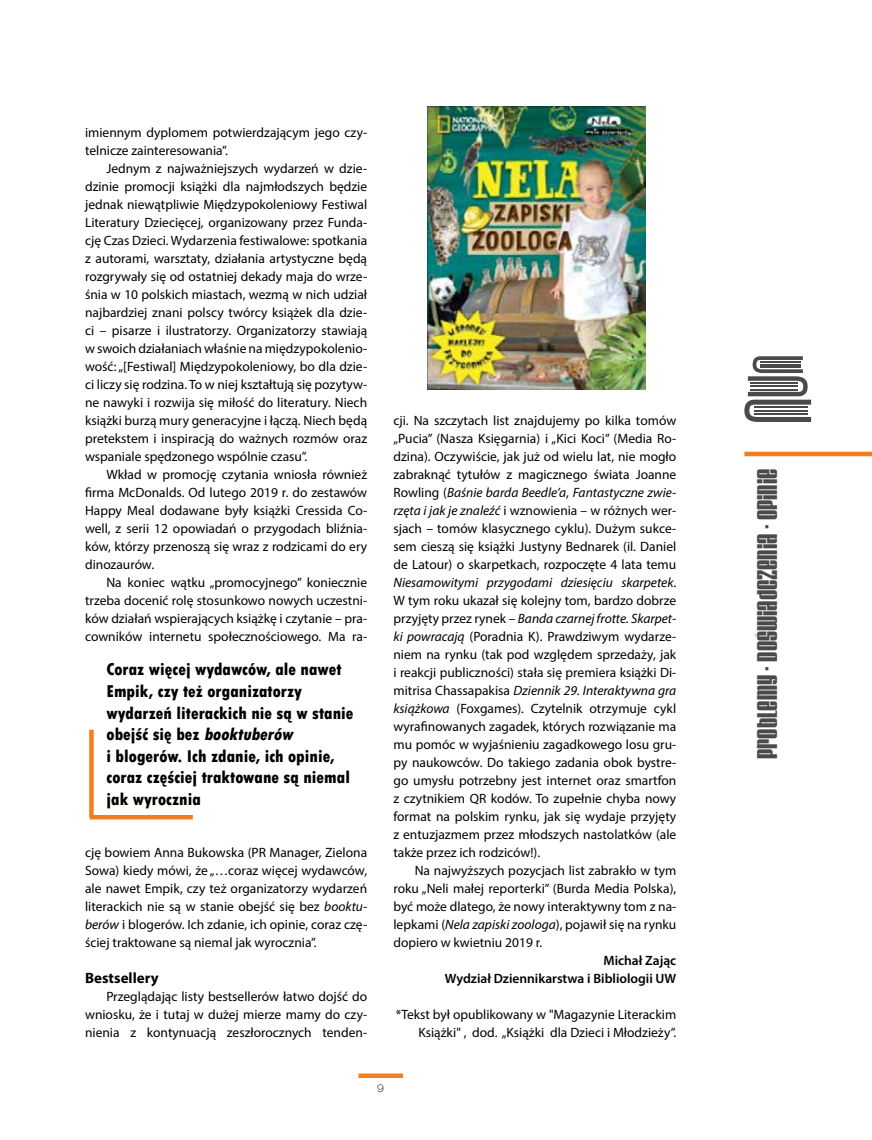
<style>
.page{position:relative;width:872px;height:1140px;background:#fff}
.page>*{position:absolute;margin:0;border:0;box-sizing:border-box;transform-origin:0 0}
.t1{font:24px "Velvenda Cooler";color:#4a4a4d}
.t2{font:800 condensed 18px/21.6px "Tw Cen";color:#000}
.t3{font:700 15px "Myriad Pro";color:#000}
.t4{font:13.5px/18px "Myriad Pro";color:#000;text-align:justify}
.t5{font:600 13.5px/18px "Myriad Pro";color:#000;text-align:right}
.t6{font:100 expanded 10.5px "Helvetica Neue LT Pro";color:#000}
.s1{font-style:italic}
</style>
<div class="page">
<hr style="left:744px;top:452px;width:128px;height:4px;background:#f57d20">
<svg style="left:744px;top:356px;width:67px;height:66px"></svg>
<hr style="left:755px;top:406px;width:53px;height:2px;background:#4a4a4d">
<hr style="left:755px;top:410px;width:53px;height:1px;background:#4a4a4d">
<hr style="left:755px;top:414px;width:53px;height:1px;background:#4a4a4d">
<div style="left:358px;top:1073px;width:45px;height:5px;background:#f57d20"></div>
<img style="left:427px;top:107px;width:219px;height:283px">
<div style="left:89px;top:729px;width:5px;height:88px;background:#f57d20"></div>
<hr style="left:90px;top:815px;width:103px;height:4px;background:#f57d20">
<p class="t4" style="left:85px;top:123px;width:284px">imiennym dyplomem potwierdzającym jego czy&shy;telnicze zainteresowania”.</p>
<p class="t4" style="left:85px;top:159px;width:284px;text-indent:21px">Jednym z najważniejszych wydarzeń w dzie&shy;dzinie promocji książki dla najmłodszych będzie jednak niewątpliwie Międzypokoleniowy Festiwal Literatury Dziecięcej, organizowany przez Funda&shy;cję Czas Dzieci. Wydarzenia festiwalowe: spotkania z autorami, warsztaty, działania artystyczne będą rozgrywały się od ostatniej dekady maja do wrze&shy;śnia w 10 polskich miastach, wezmą w nich udział najbardziej znani polscy twórcy książek dla dzie&shy;ci – pisarze i ilustratorzy. Organizatorzy stawiają w swoich działaniach właśnie na międzypokolenio&shy;wość: „[Festiwal] Międzypokoleniowy, bo dla dzie&shy;ci liczy się rodzina. To w niej kształtują się pozytyw&shy;ne nawyki i rozwija się miłość do literatury. Niech książki burzą mury generacyjne i łączą. Niech będą pretekstem i inspiracją do ważnych rozmów oraz wspaniale spędzonego wspólnie czasu”.</p>
<p class="t4" style="left:85px;top:465px;width:284px;text-indent:21px">Wkład w promocję czytania wniosła również firma McDonalds. Od lutego 2019 r. do zestawów Happy Meal dodawane były książki Cressida Co&shy;well, z serii 12 opowiadań o przygodach bliźnia&shy;ków, którzy przenoszą się wraz z rodzicami do ery dinozaurów.</p>
<p class="t4" style="left:85px;top:573px;width:284px;text-indent:21px">Na koniec wątku „promocyjnego” koniecznie trzeba docenić rolę stosunkowo nowych uczestni&shy;ków działań wspierających książkę i czytanie – pra&shy;cowników internetu społecznościowego. Ma ra-</p>
<h2 class="t2" style="left:107px;top:659px;width:248px">Coraz więcej wydawców, ale nawet<br>Empik, czy też organizatorzy wydarzeń literackich nie są w stanie o b e j ść s i ę b e z <span class="s1">booktuberów<br></span>i blogerów. Ich zdanie, ich opinie, coraz częściej traktowane są niemal jak wyrocznia</h2>
<p class="t4" style="left:85px;top:843px;width:284px">cję bowiem Anna Bukowska (PR Manager, Zielona Sowa) kiedy mówi, że „…coraz więcej wydawców, ale nawet Empik, czy też organizatorzy wydarzeń literackich nie są w stanie obejść się bez <span class="s1">booktu&shy;berów</span> i blogerów. Ich zdanie, ich opinie, coraz czę&shy;ściej traktowane są niemal jak wyrocznia”.</p>
<p class="t3" style="left:85px;top:968px;width:75px">Bestsellery</p>
<p class="t4" style="left:85px;top:987px;width:284px;text-indent:21px">Przeglądając listy bestsellerów łatwo dojść do wniosku, że i tutaj w dużej mierze mamy do czy&shy;nienia z kontynuacją zeszłorocznych tenden-</p>
<p class="t4" style="left:393px;top:411px;width:284px">cji. Na szczytach list znajdujemy po kilka tomów „Pucia” (Nasza Księgarnia) i „Kici Koci” (Media Ro&shy;dzina). Oczywiście, jak już od wielu lat, nie mogło zabraknąć tytułów z magicznego świata Joanne Rowling (<span class="s1">Baśnie barda Beedle’a</span>, <span class="s1">Fantastyczne zwie&shy;rzęta i jak je znaleźć</span> i wznowienia – w różnych wer&shy;sjach – tomów klasycznego cyklu). Dużym sukce&shy;sem cieszą się książki Justyny Bednarek (il. Daniel de Latour) o skarpetkach, rozpoczęte 4 lata temu <span class="s1">Niesamowitymi przygodami dziesięciu skarpetek</span>.<br>W tym roku ukazał się kolejny tom, bardzo dobrze przyjęty przez rynek – <span class="s1">Banda czarnej frotte. Skarpet&shy;ki powracają</span> (Poradnia K). Prawdziwym wydarze&shy;niem na rynku (tak pod względem sprzedaży, jak i reakcji publiczności) stała się premiera książki Di&shy;mitrisa Chassapakisa <span class="s1">Dziennik 29. Interaktywna gra książkowa</span> (Foxgames). Czytelnik otrzymuje cykl wyrafinowanych zagadek, których rozwiązanie ma mu pomóc w wyjaśnieniu zagadkowego losu gru&shy;py naukowców. Do takiego zadania obok bystre&shy;go umysłu potrzebny jest internet oraz smartfon z czytnikiem QR kodów. To zupełnie chyba nowy format na polskim rynku, jak się wydaje przyjęty z entuzjazmem przez młodszych nastolatków (ale także przez ich rodziców!).</p>
<p class="t4" style="left:393px;top:861px;width:284px;text-indent:21px">Na najwyższych pozycjach list zabrakło w tym roku „Neli małej reporterki” (Burda Media Polska), być może dlatego, że nowy interaktywny tom z na&shy;lepkami (<span class="s1">Nela zapiski zoologa</span>), pojawił się na rynku dopiero w kwietniu 2019 r.</p>
<p class="t5" style="left:445px;top:951px;width:233px">Michał Zając<br>Wydział Dziennikarstwa i Bibliologii UW</p>
<p class="t4" style="left:396px;top:1005px;width:282px;text-align:right">*Tekst był opublikowany w "Magazynie Literackim<br>Książki" , dod. „Książki dla Dzieci i Młodzieży”.</p>
<p class="t6" style="left:377px;top:1081px;width:8px">9</p>
<h1 class="t1" style="left:754px;top:759px;width:292px;rotate:-90deg">problemy . DOświadczenia . opinie</h1>
</div>
